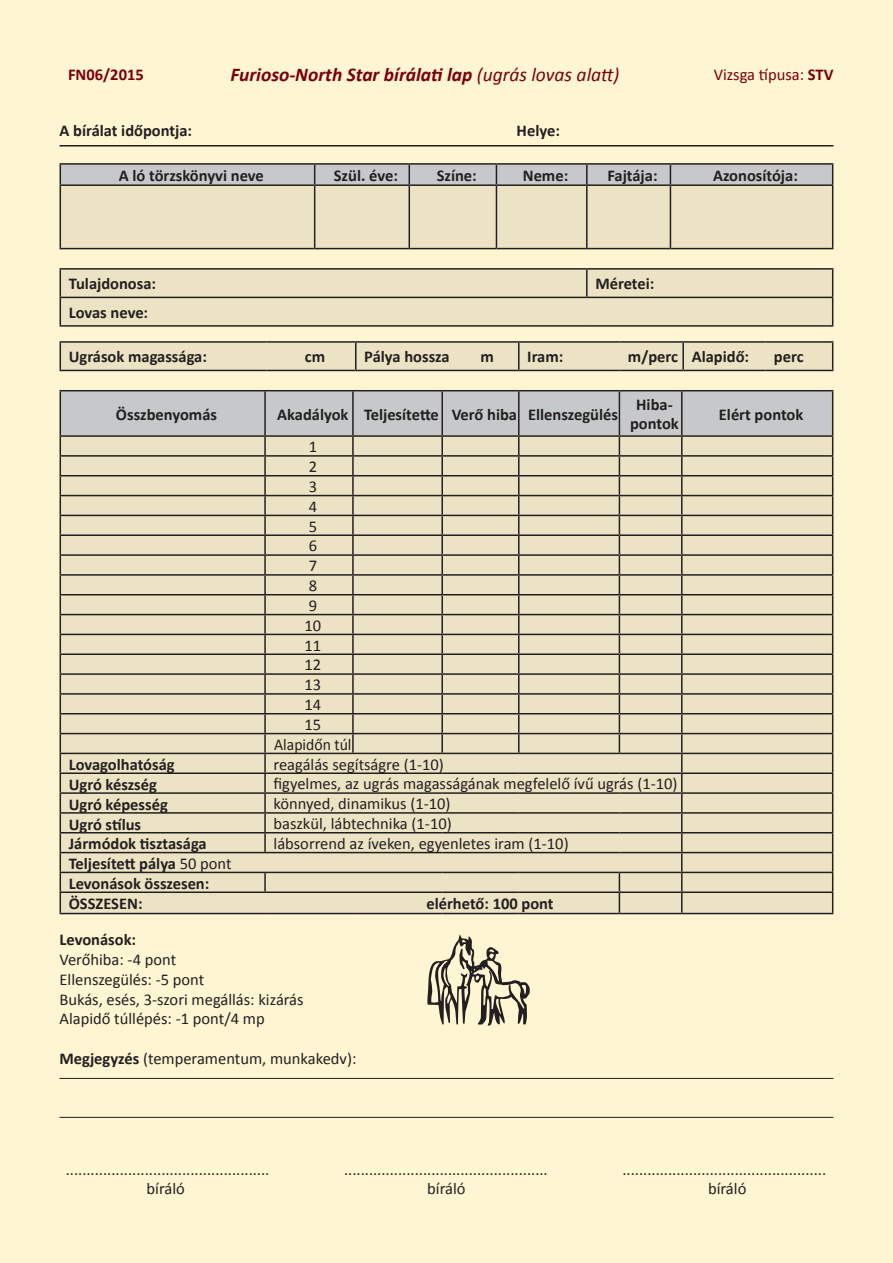
<style>
.page{position:relative;width:893px;height:1263px;background:#fef5d2}
.page>*{position:absolute;margin:0;border:0;box-sizing:border-box;transform-origin:0 0}
.t1{font:italic 700 19.5px "Calibri";color:#79000b}
.t2{font:16.5px/19.8px "Calibri";color:#231f20;text-align:center}
.t3{font:700 16.5px/20px "Calibri";color:#231f20;text-align:center}
.t4{font:16.5px "Calibri";color:#79000b}
.t5{font:700 16.5px "Calibri";color:#79000b}
.s1{font-weight:400}
.s2{font-weight:700}
</style>
<div class="page">
<hr style="left:60px;top:145px;width:773px;height:2px;background:#231f20">
<hr style="left:60px;top:1078px;width:773px;height:1px;background:#231f20">
<hr style="left:60px;top:1117px;width:773px;height:1px;background:#231f20">
<div style="left:61px;top:186px;width:771px;height:62px;background:#ece3c4"></div>
<hr style="left:314px;top:186px;width:1px;height:62px;background:#231f20">
<hr style="left:409px;top:186px;width:1px;height:62px;background:#231f20">
<hr style="left:496px;top:186px;width:1px;height:62px;background:#231f20">
<hr style="left:586px;top:186px;width:2px;height:62px;background:#231f20">
<hr style="left:670px;top:186px;width:1px;height:62px;background:#231f20">
<hr style="left:60px;top:186px;width:1px;height:62px;background:#231f20">
<hr style="left:832px;top:186px;width:1px;height:62px;background:#231f20">
<hr style="left:60px;top:248px;width:255px;height:1px;background:#231f20">
<hr style="left:315px;top:248px;width:94px;height:1px;background:#231f20">
<hr style="left:409px;top:248px;width:87px;height:1px;background:#231f20">
<hr style="left:496px;top:248px;width:91px;height:1px;background:#231f20">
<hr style="left:587px;top:248px;width:83px;height:1px;background:#231f20">
<hr style="left:670px;top:248px;width:163px;height:1px;background:#231f20">
<hr style="left:60px;top:163px;width:255px;height:2px;background:#231f20">
<hr style="left:315px;top:163px;width:94px;height:2px;background:#231f20">
<hr style="left:409px;top:163px;width:87px;height:2px;background:#231f20">
<hr style="left:496px;top:163px;width:91px;height:2px;background:#231f20">
<hr style="left:587px;top:163px;width:83px;height:2px;background:#231f20">
<hr style="left:670px;top:163px;width:163px;height:2px;background:#231f20">
<div style="left:60px;top:164px;width:773px;height:20px;background:#c7c8ca"></div>
<hr style="left:60px;top:184px;width:255px;height:2px;background:#231f20">
<hr style="left:315px;top:184px;width:94px;height:2px;background:#231f20">
<hr style="left:409px;top:184px;width:87px;height:2px;background:#231f20">
<hr style="left:496px;top:184px;width:91px;height:2px;background:#231f20">
<hr style="left:587px;top:184px;width:83px;height:2px;background:#231f20">
<hr style="left:670px;top:184px;width:163px;height:2px;background:#231f20">
<hr style="left:60px;top:268px;width:527px;height:2px;background:#231f20">
<hr style="left:587px;top:268px;width:246px;height:2px;background:#231f20">
<div style="left:60px;top:269px;width:773px;height:56px;background:#ece3c4"></div>
<hr style="left:587px;top:297px;width:246px;height:1px;background:#231f20">
<hr style="left:60px;top:325px;width:527px;height:2px;background:#231f20">
<hr style="left:587px;top:325px;width:246px;height:2px;background:#231f20">
<hr style="left:60px;top:341px;width:206px;height:2px;background:#231f20">
<hr style="left:266px;top:341px;width:90px;height:2px;background:#231f20">
<hr style="left:356px;top:341px;width:116px;height:2px;background:#231f20">
<hr style="left:472px;top:341px;width:47px;height:2px;background:#231f20">
<hr style="left:519px;top:341px;width:100px;height:2px;background:#231f20">
<hr style="left:619px;top:341px;width:64px;height:2px;background:#231f20">
<hr style="left:683px;top:341px;width:82px;height:2px;background:#231f20">
<hr style="left:765px;top:341px;width:68px;height:2px;background:#231f20">
<svg style="left:60px;top:342px;width:773px;height:28px;background:#e3dabc"></svg>
<hr style="left:60px;top:370px;width:206px;height:1px;background:#231f20">
<hr style="left:266px;top:370px;width:90px;height:1px;background:#231f20">
<hr style="left:356px;top:370px;width:116px;height:1px;background:#231f20">
<hr style="left:472px;top:370px;width:47px;height:1px;background:#231f20">
<hr style="left:519px;top:370px;width:100px;height:1px;background:#231f20">
<hr style="left:619px;top:370px;width:64px;height:1px;background:#231f20">
<hr style="left:683px;top:370px;width:82px;height:1px;background:#231f20">
<hr style="left:765px;top:370px;width:68px;height:1px;background:#231f20">
<hr style="left:60px;top:913px;width:205px;height:1px;background:#231f20">
<hr style="left:265px;top:913px;width:88px;height:1px;background:#231f20">
<hr style="left:353px;top:913px;width:89px;height:1px;background:#231f20">
<hr style="left:442px;top:913px;width:77px;height:1px;background:#231f20">
<hr style="left:519px;top:913px;width:100px;height:1px;background:#231f20">
<hr style="left:619px;top:913px;width:63px;height:1px;background:#231f20">
<hr style="left:682px;top:913px;width:151px;height:1px;background:#231f20">
<hr style="left:60px;top:390px;width:205px;height:1px;background:#231f20">
<hr style="left:265px;top:390px;width:88px;height:1px;background:#231f20">
<hr style="left:353px;top:390px;width:89px;height:1px;background:#231f20">
<hr style="left:442px;top:390px;width:77px;height:1px;background:#231f20">
<hr style="left:519px;top:390px;width:100px;height:1px;background:#231f20">
<hr style="left:619px;top:390px;width:63px;height:1px;background:#231f20">
<hr style="left:682px;top:390px;width:151px;height:1px;background:#231f20">
<svg style="left:60px;top:391px;width:773px;height:522px;background:#d8d0b7"></svg>
<svg style="left:427px;top:934px;width:103px;height:92px"></svg>
<p class="t5" style="left:68px;top:64px;width:77px">FN06/2015</p>
<p class="t1" style="left:230px;top:62px;width:390px">Furioso-North Star bírálati lap <span class="s1">(ugrás lovas alatt)</span></p>
<p class="t4" style="left:714px;top:64px;width:121px">Vizsga típusa: <span class="s2">STV</span></p>
<p class="t3" style="left:60px;top:120px;width:134px">A bírálat időpontja:</p>
<p class="t3" style="left:517px;top:120px;width:45px">Helye:</p>
<p class="t3" style="left:119px;top:165px;width:147px">A ló törzskönyvi neve</p>
<p class="t3" style="left:334px;top:165px;width:66px">Szül. éve:</p>
<p class="t3" style="left:437px;top:165px;width:42px">Színe:</p>
<p class="t3" style="left:523px;top:165px;width:47px">Neme:</p>
<p class="t3" style="left:607px;top:165px;width:52px">Fajtája:</p>
<p class="t3" style="left:713px;top:165px;width:86px">Azonosítója:</p>
<p class="t3" style="left:69px;top:274px;width:89px">Tulajdonosa:</p>
<p class="t3" style="left:595px;top:274px;width:61px">Méretei:</p>
<p class="t3" style="left:69px;top:302px;width:81px">Lovas neve:</p>
<p class="t3" style="left:69px;top:347px;width:140px">Ugrások magassága:</p>
<p class="t3" style="left:305px;top:347px;width:22px">cm</p>
<p class="t3" style="left:364px;top:347px;width:87px">Pálya hossza</p>
<p class="t3" style="left:480px;top:347px;width:15px">m</p>
<p class="t3" style="left:527px;top:347px;width:38px">Iram:</p>
<p class="t3" style="left:628px;top:347px;width:123px">m/perc Alapidő:</p>
<p class="t3" style="left:774px;top:347px;width:31px">perc</p>
<p class="t3" style="left:116px;top:404px;width:103px">Összbenyomás</p>
<p class="t3" style="left:277px;top:404px;width:342px">Akadályok Teljesítette Verő hiba Ellenszegülés</p>
<p class="t3" style="left:630px;top:394px;width:50px">Hiba&shy;pontok</p>
<p class="t3" style="left:719px;top:404px;width:86px">Elért pontok</p>
<p class="t2" style="left:274px;top:437px;width:79px">1<br>2<br>3<br>4<br>5<br>6<br>7<br>8<br>9<br>10<br>11<br>12<br>13<br>14<br>15<br>Alapidőn túl</p>
<p class="t3" style="left:69px;top:754px;width:107px">Lovagolhatóság</p>
<p class="t2" style="left:274px;top:754px;width:172px">reagálás segítságre (1-10)</p>
<p class="t3" style="left:69px;top:774px;width:90px">Ugró készség</p>
<p class="t2" style="left:274px;top:774px;width:405px">figyelmes, az ugrás magasságának megfelelő ívű ugrás (1-10)</p>
<p class="t3" style="left:69px;top:794px;width:101px">Ugró képesség</p>
<p class="t2" style="left:274px;top:794px;width:178px">könnyed, dinamikus (1-10)</p>
<p class="t3" style="left:69px;top:814px;width:74px">Ugró stílus</p>
<p class="t2" style="left:274px;top:814px;width:180px">baszkül, lábtechnika (1-10)</p>
<p class="t3" style="left:69px;top:834px;width:139px">Jármódok tisztasága</p>
<p class="t2" style="left:274px;top:833px;width:297px">lábsorrend az íveken, egyenletes iram (1-10)</p>
<p class="t3" style="left:69px;top:854px;width:164px;text-align:left">Teljesített pálya <span class="s1">50 pont<br></span>Levonások összesen:<br>ÖSSZESEN:</p>
<p class="t3" style="left:426px;top:894px;width:129px">elérhető: 100 pont</p>
<p class="t3" style="left:60px;top:930px;width:78px">Levonások:</p>
<p class="t2" style="left:60px;top:949px;width:246px;text-align:left">Verőhiba: -4 pont<br>Ellenszegülés: -5 pont<br>Bukás, esés, 3-szori megállás: kizárás<br>Alapidő túllépés: -1 pont/4 mp</p>
<p class="t2" style="left:60px;top:1048px;width:298px"><span class="s2">Megjegyzés</span> (temperamentum, munkakedv):</p>
<p class="t2" style="left:66px;top:1159px;width:205px">.................................................</p>
<p class="t2" style="left:344px;top:1159px;width:205px">.................................................</p>
<p class="t2" style="left:622px;top:1159px;width:205px">.................................................</p>
<p class="t2" style="left:147px;top:1179px;width:40px">bíráló</p>
<p class="t2" style="left:427px;top:1179px;width:40px">bíráló</p>
<p class="t2" style="left:708px;top:1179px;width:40px">bíráló</p>
</div>
